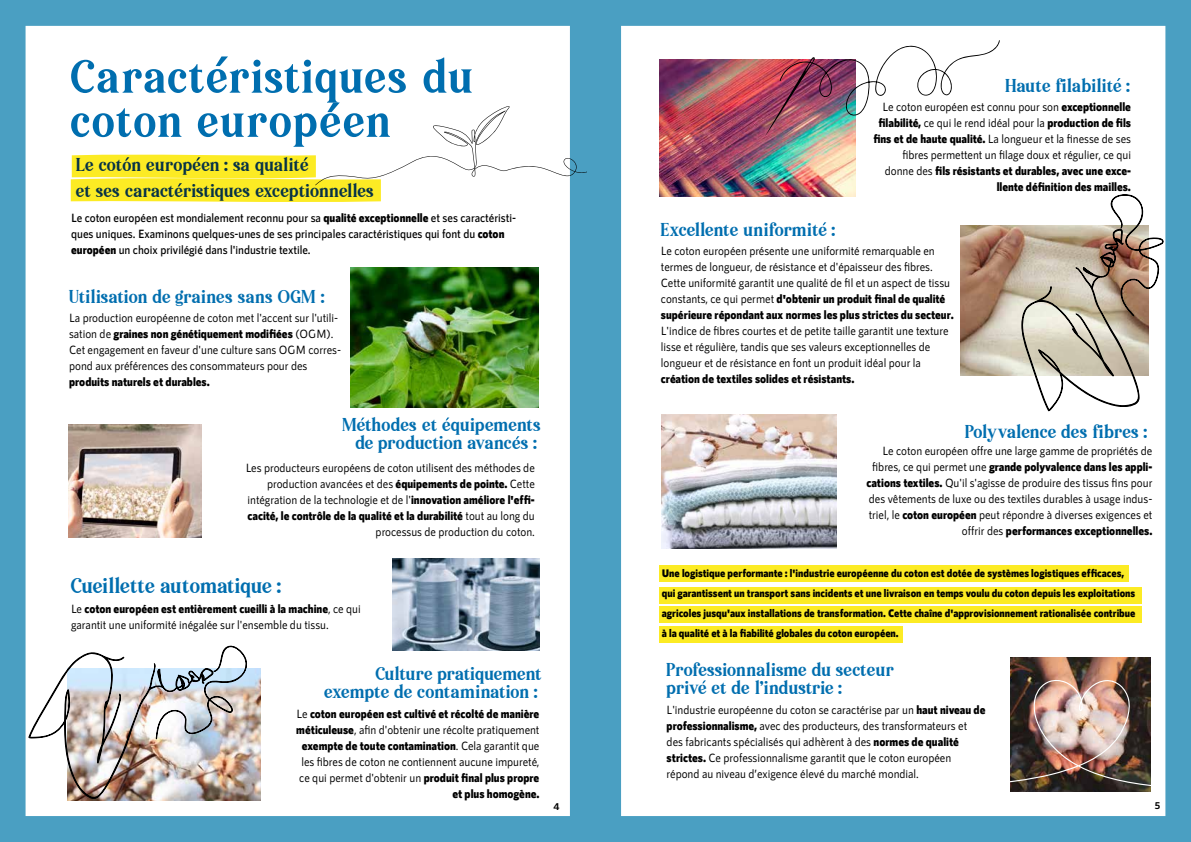
<style>
.page{position:relative;width:1191px;height:842px;background:#fff}
.page>*{position:absolute;margin:0;border:0;box-sizing:border-box;transform-origin:0 0}
.t1{font:55.5px/44.1px "Pioggia";letter-spacing:.02em;color:#006eaf}
.t2{font:25.3px "Pioggia";color:#006eaf}
.t3{font:22px/18px "Pioggia";color:#006eaf;text-align:right}
.t4{font:22px/26.4px "Pioggia";color:#063247}
.t5{font:500 12px/16px "RNS Sanz";color:#000;scale:.92 1}
.t6{font:600 12px/16px "RNS Sanz";color:#000;scale:.92 1}
.t7{font:900 12px "RNS Sanz";color:#000;scale:.92 1}
.t8{font:900 11px/20px "RNS Sanz";color:#000;scale:.92 1}
.t9{font:700 10px "RNS Sanz";color:#000}
.s1{font-weight:900}
</style>
<div class="page">
<svg style="left:0;top:0;width:587px;height:842px"></svg>
<img style="left:28px;top:645px;width:221px;height:157px">
<svg style="left:216px;top:56px;width:12px;height:10px"></svg>
<svg style="left:71px;top:102px;width:516px;height:101px"></svg>
<svg style="left:445px;top:417px;width:4px;height:3px"></svg>
<svg style="left:515px;top:436px;width:4px;height:3px"></svg>
<img style="left:587px;top:0;width:604px;height:842px">
<svg style="left:1116px;top:78px;width:4px;height:3px"></svg>
<svg style="left:822px;top:222px;width:4px;height:3px"></svg>
<svg style="left:702px;top:680px;width:4px;height:3px"></svg>
<h1 class="t1" style="left:71px;top:58px;width:404px">Caracteristiques du coton europeen</h1>
<h3 class="t4" style="left:76px;top:153px;width:299px">Le coton europeen : sa qualite<br>et ses caracteristiques exceptionnelles</h3>
<p class="t6" style="left:71px;top:209px;width:485px">Le coton européen est mondialement reconnu pour sa <span class="s1">qualité exceptionnelle</span> et ses caractéristi&shy;ques uniques. Examinons quelques-unes de ses principales caractéristiques qui font du <span class="s1">coton européen</span> un choix privilégié dans l'industrie textile.</p>
<h3 class="t3" style="left:69px;top:289px;width:257px">Utilisation de graines sans OGM :</h3>
<p class="t5" style="left:69px;top:310px;width:297px">La production européenne de coton met l'accent sur l'utili&shy;sation de <span class="s1">graines non génétiquement modifiées</span> (OGM).<br>Cet engagement en faveur d'une culture sans OGM corres&shy;pond aux préférences des consommateurs pour des</p>
<p class="t7" style="left:69px;top:375px;width:154px">produits naturels et durables.</p>
<h3 class="t3" style="left:343px;top:417px;width:200px;text-align:center">Methodes et equipements de production avances :</h3>
<p class="t5" style="left:246px;top:460px;width:316px;text-align:right">Les producteurs européens de coton utilisent des méthodes de production avancées et des <span class="s1">équipements de pointe.</span> Cette intégration de la technologie et de l'<span class="s1">innovation améliore l'effi&shy;cacité, le contrôle de la qualité et la durabilité</span> tout au long du processus de production du coton.</p>
<h2 class="t2" style="left:71px;top:577px;width:212px">Cueillette automatique :</h2>
<p class="t5" style="left:71px;top:601px;width:316px">Le <span class="s1">coton européen est entièrement cueilli à la machine</span>, ce qui garantit une uniformité inégalée sur l'ensemble du tissu.</p>
<h3 class="t3" style="left:325px;top:666px;width:219px">Culture pratiquement exempte de contamination :</h3>
<p class="t5" style="left:296px;top:705px;width:266px;text-align:right">Le <span class="s1">coton européen est cultivé et récolté de manière méticuleuse</span>, afin d'obtenir une récolte pratiquement <span class="s1">exempte de toute contamination</span>. Cela garantit que les fibres de coton ne contiennent aucune impureté, ce qui permet d'obtenir un <span class="s1">produit final plus propre et plus homogène.</span></p>
<p class="t9" style="left:553px;top:801px;width:8px">4</p>
<h3 class="t3" style="left:1005px;top:78px;width:127px">Haute filabilite :</h3>
<p class="t5" style="left:873px;top:98px;width:281px;text-align:right">Le coton européen est connu pour son <span class="s1">exceptionnelle filabilité,</span> ce qui le rend idéal pour la <span class="s1">production de fils fins et de haute qualité.</span> La longueur et la finesse de ses fibres permettent un filage doux et régulier, ce qui donne des <span class="s1">fils résistants et durables, avec une exce&shy;llente définition des mailles.</span></p>
<h3 class="t3" style="left:661px;top:222px;width:176px">Excellente uniformite :</h3>
<p class="t5" style="left:661px;top:242px;width:320px">Le coton européen présente une uniformité remarquable en termes de longueur, de résistance et d'épaisseur des fibres.<br>Cette uniformité garantit une qualité de fil et un aspect de tissu constants, ce qui permet <span class="s1">d'obtenir un produit final de qualité supérieure répondant aux normes les plus strictes du secteur.</span></p>
<p class="t5" style="left:661px;top:322px;width:314px">L'indice de fibres courtes et de petite taille garantit une texture lisse et régulière, tandis que ses valeurs exceptionnelles de longueur et de résistance en font un produit idéal pour la</p>
<p class="t7" style="left:661px;top:371px;width:212px">création de textiles solides et résistants.</p>
<h3 class="t3" style="left:965px;top:424px;width:184px">Polyvalence des fibres :</h3>
<p class="t5" style="left:866px;top:442px;width:312px;text-align:right">Le coton européen offre une large gamme de propriétés de fibres, ce qui permet une <span class="s1">grande polyvalence dans les appli&shy;cations textiles.</span> Qu'il s'agisse de produire des tissus fins pour des vêtements de luxe ou des textiles durables à usage indus&shy;triel, le <span class="s1">coton européen</span> peut répondre à diverses exigences et offrir des <span class="s1">performances exceptionnelles.</span></p>
<p class="t8" style="left:662px;top:563px;width:516px">Une logistique performante : l'industrie européenne du coton est dotée de systèmes logistiques efficaces, qui garantissent un transport sans incidents et une livraison en temps voulu du coton depuis les exploitations agricoles jusqu'aux installations de transformation. Cette chaîne d'approvisionnement rationalisée contribue à la qualité et à la fiabilité globales du coton européen.</p>
<h3 class="t3" style="left:666px;top:662px;width:229px;text-align:left">Professionnalisme du secteur prive et de l'industrie :</h3>
<p class="t5" style="left:666px;top:702px;width:348px">L'industrie européenne du coton se caractérise par un <span class="s1">haut niveau de professionnalisme,</span> avec des producteurs, des transformateurs et des fabricants spécialisés qui adhèrent à des <span class="s1">normes de qualité strictes.</span> Ce professionnalisme garantit que le coton européen répond au niveau d’exigence élevé du marché mondial.</p>
<p class="t9" style="left:1154px;top:800px;width:7px">5</p>
</div>
